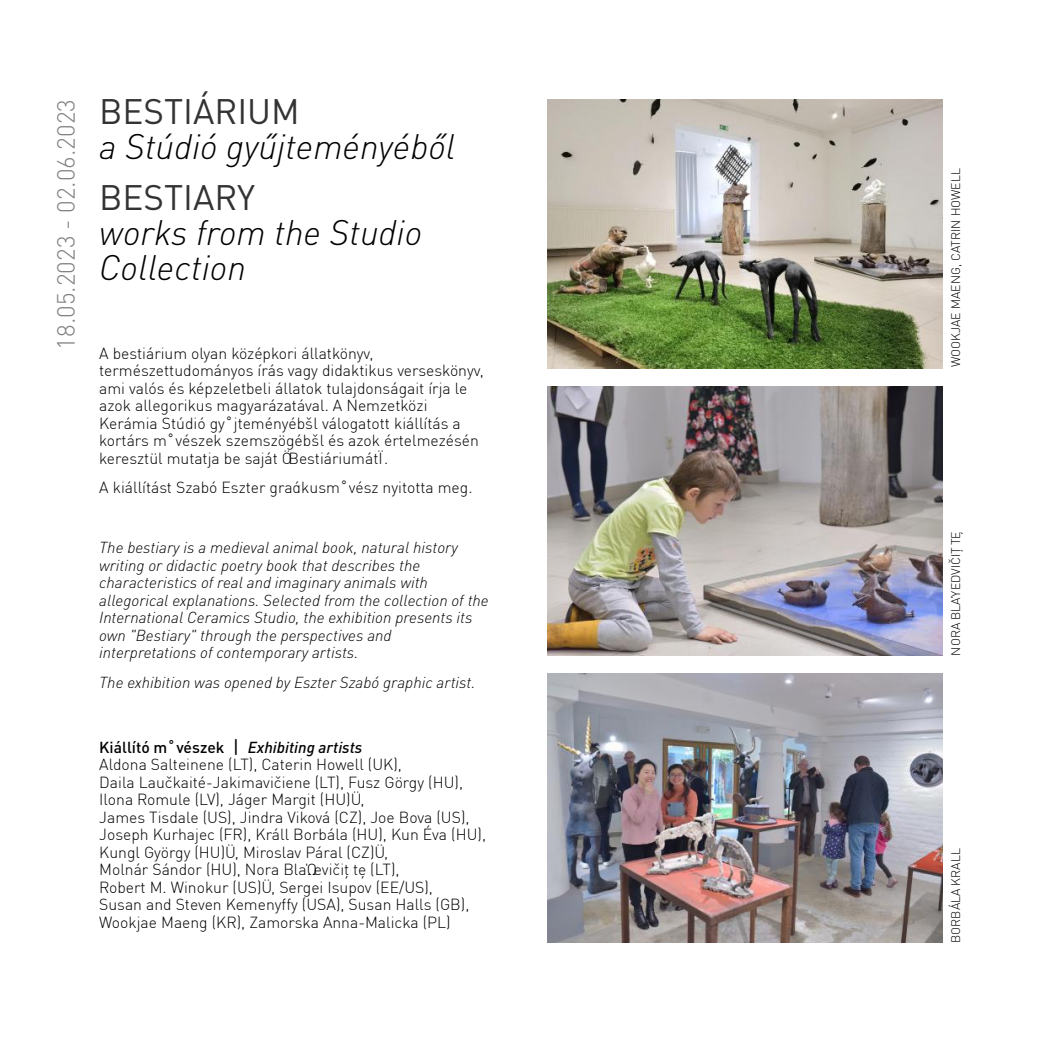
<style>
.page{position:relative;width:1042px;height:1042px;background:#fff}
.page>*{position:absolute;margin:0;border:0;box-sizing:border-box;transform-origin:0 0}
.t1{font:italic 300 35px/35px "DIN Pro";color:#000}
.t2{font:35px "DIN Pro";color:#333}
.t3{font:300 24.5px "DIN Pro";color:#808080}
.t4{font:300 15.75px/17.5px "DIN Pro";color:#000}
.t5{font:italic 300 15.75px/17.5px "DIN Pro";color:#000}
.t6{font:300 12.25px "DIN Pro";color:#000}
.s1{font-weight:500}
.s2{font-family:"Hiragino Sans W5";font-weight:400}
.s3{font-weight:500;font-style:italic}
</style>
<div class="page">
<img style="left:547px;top:674px;width:396px;height:269px">
<img style="left:547px;top:386px;width:396px;height:269px">
<img style="left:547px;top:99px;width:396px;height:269px">
<h2 class="t3" style="left:56px;top:350px;width:252px;rotate:-90deg">18.05.2023 - 02.06.2023</h2>
<h1 class="t2" style="left:99px;top:99px;width:202px">BESTIÁRIUM</h1>
<h1 class="t1" style="left:99px;top:133px;width:358px">a Stúdió gyűjteményéből</h1>
<h1 class="t2" style="left:99px;top:185px;width:157px">BESTIARY</h1>
<h1 class="t1" style="left:99px;top:219px;width:324px">works from the Studio<br>Collection</h1>
<p class="t4" style="left:99px;top:346px;width:386px">A bestiárium olyan középkori állatkönyv, természettudományos írás vagy didaktikus verseskönyv, ami valós és képzeletbeli állatok tulajdonságait írja le azok allegorikus magyarázatával. A Nemzetközi Kerámia Stúdió gy˚jteményébšl válogatott kiállítás a kortárs m˚vészek szemszögébšl és azok értelmezésén keresztül mutatja be saját ÖBestiáriumátÏ.</p>
<p class="t4" style="left:99px;top:480px;width:375px">A kiállítást Szabó Eszter graάkusm˚vész nyitotta meg.</p>
<p class="t5" style="left:99px;top:540px;width:391px">The bestiary is a medieval animal book, natural history writing or didactic poetry book that describes the characteristics of real and imaginary animals with allegorical explanations. Selected from the collection of the International Ceramics Studio, the exhibition presents its own "Bestiary" through the perspectives and interpretations of contemporary artists.</p>
<p class="t5" style="left:99px;top:675px;width:378px">The exhibition was opened by Eszter Szabó graphic artist.</p>
<p class="t4" style="left:99px;top:739px;width:388px"><span class="s1">Kiállító m˚vészek</span> <span class="s2">⎜</span> <span class="s3">Exhibiting artists<br></span>Aldona Salteinene (LT), Caterin Howell (UK),<br>Daila Laučkaité-Jakimavičiene (LT), Fusz Görgy (HU), Ilona Romule (LV), Jáger Margit (HU)Ü,<br>James Tisdale (US), Jindra Viková (CZ), Joe Bova (US), Joseph Kurhajec (FR), Králl Borbála (HU), Kun Éva (HU), Kungl György (HU)Ü, Miroslav Páral (CZ)Ü,<br>Molnár Sándor (HU), Nora BlaΏevičiț tę (LT),<br>Robert M. Winokur (US)Ü, Sergei Isupov (EE/US),<br>Susan and Steven Kemenyffy (USA), Susan Halls (GB), Wookjae Maeng (KR), Zamorska Anna-Malicka (PL)</p>
<p class="t6" style="left:951px;top:367px;width:200px;rotate:-90deg">WOOKJAE MAENG, CATRIN HOWELL</p>
<p class="t6" style="left:951px;top:655px;width:126px;rotate:-90deg">NORA BLAΎEDVIČIȚ TĘ</p>
<p class="t6" style="left:951px;top:943px;width:96px;rotate:-90deg">BORBÁLA KRALL</p>
</div>
